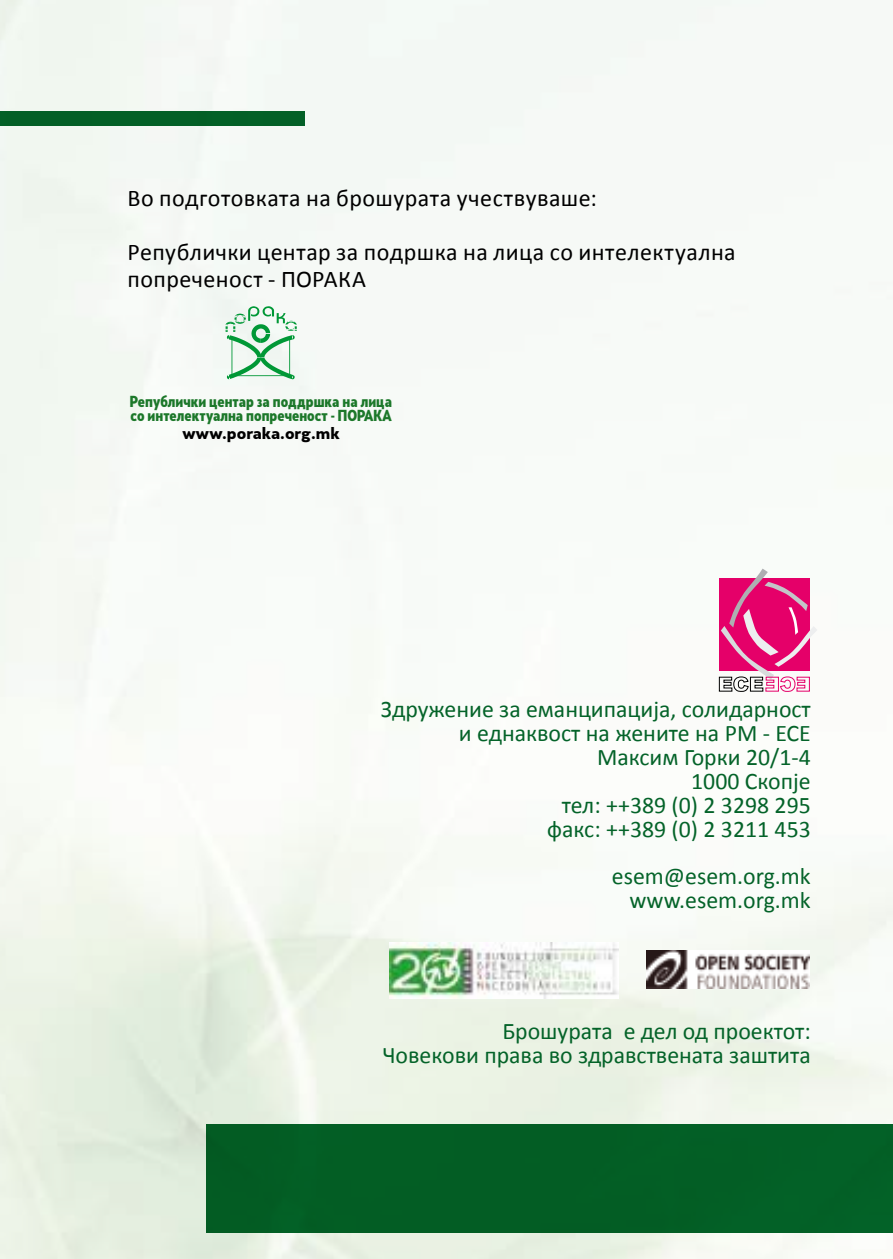
<style>
.page{position:relative;width:893px;height:1259px;background:#fff}
.page>*{position:absolute;margin:0;border:0;box-sizing:border-box;transform-origin:0 0}
.t1{font:24px/27px "Calibri";letter-spacing:.02em;color:#000}
.t2{font:23.7px/23.7px "Calibri";color:#046329;text-align:right}
.t3{font:900 15px/13.8px "Skola Sans Cn";color:#1c782a}
.t4{font:900 15px "Skola Sans";color:#000}
</style>
<div class="page">
<img style="left:0;top:0;width:893px;height:1259px">
<div style="left:207px;top:1124px;width:686px;height:108px;background:#046329"></div>
<div style="left:0;top:111px;width:304px;height:14px;background:#046329"></div>
<svg style="left:226px;top:306px;width:71px;height:73px"></svg>
<svg style="left:719px;top:568px;width:98px;height:124px"></svg>
<img style="left:646px;top:950px;width:163px;height:38px">
<img style="left:389px;top:943px;width:230px;height:55px">
<p class="t1" style="left:128px;top:185px;width:471px">Во подготовката на брошурата учествуваше:</p>
<p class="t1" style="left:128px;top:239px;width:610px">Републички центар за подршка на лица со интелектуална попреченост - ПОРАКА</p>
<p class="t3" style="left:130px;top:394px;width:264px">Републички центар за поддршка на лица со интелектуална попреченост - ПОРАКА</p>
<p class="t4" style="left:182px;top:424px;width:159px">www.poraka.org.mk</p>
<p class="t2" style="left:381px;top:698px;width:432px">Здружение за еманципација, солидарност и еднаквост на жените на РМ - ЕСЕ<br>Максим Горки 20/1-4<br>1000 Скопје<br>тел: ++389 (0) 2 3298 295<br>факс: ++389 (0) 2 3211 453</p>
<p class="t2" style="left:612px;top:864px;width:200px">esem@esem.org.mk www.esem.org.mk</p>
<p class="t2" style="left:382px;top:1019px;width:430px">Брошурата е дел од проектот:<br>Човекови права во здравствената заштита</p>
</div>
